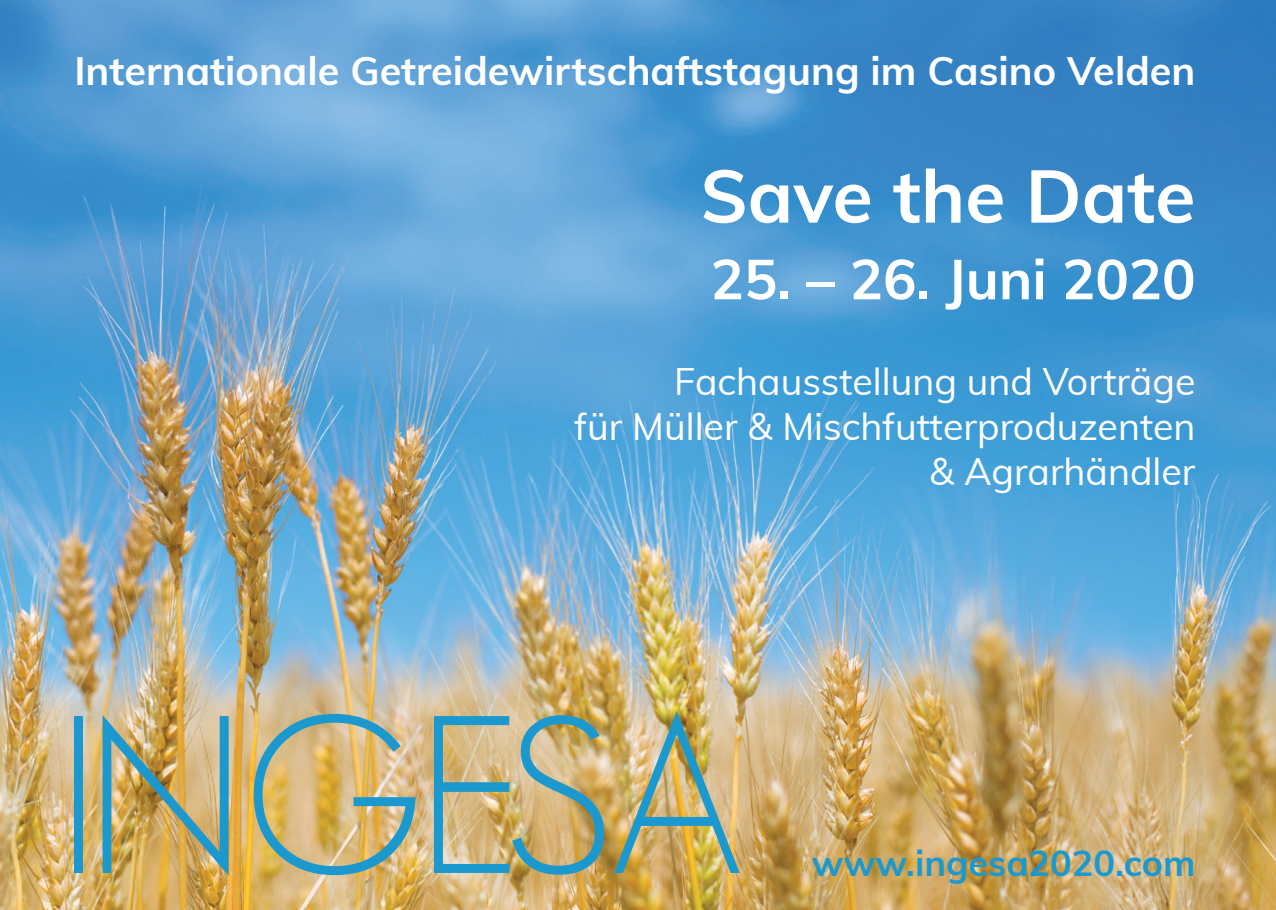
<style>
.page{position:relative;width:1276px;height:910px;background:#fff}
.page>*{position:absolute;margin:0;border:0;box-sizing:border-box;transform-origin:0 0}
.t1{font:700 73.5px "Muli";color:#fff}
.t2{font:700 55.5px "Muli";color:#fff}
.t3{font:700 39.6px "Muli";color:#fff}
.t4{font:37.5px/45px "Muli";color:#fff;text-align:right}
.t5{font:700 36px "Muli";color:#1b99cf}
</style>
<div class="page">
<img style="left:0;top:0;width:1276px;height:910px">
<div style="left:74px;top:716px;width:9px;height:157px;background:#1b99cf"></div>
<img style="left:103px;top:715px;width:126px;height:161px">
<svg style="left:254px;top:714px;width:161px;height:161px;background:#bcb487"></svg>
<svg style="left:434px;top:715px;width:170px;height:160px;background:#a8ae8f"></svg>
<img style="left:614px;top:711px;width:125px;height:162px">
<p class="t3" style="left:74px;top:42px;width:1122px">Internationale Getreidewirtschaftstagung im Casino Velden</p>
<h1 class="t1" style="left:700px;top:143px;width:496px">Save the Date</h1>
<h2 class="t2" style="left:710px;top:239px;width:486px">25. – 26. Juni 2020</h2>
<p class="t4" style="left:574px;top:357px;width:622px">Fachausstellung und Vorträge<br>für Müller &amp; Mischfutterproduzenten &amp; Agrarhändler</p>
<p class="t5" style="left:812px;top:836px;width:385px">www.ingesa2020.com</p>
</div>
